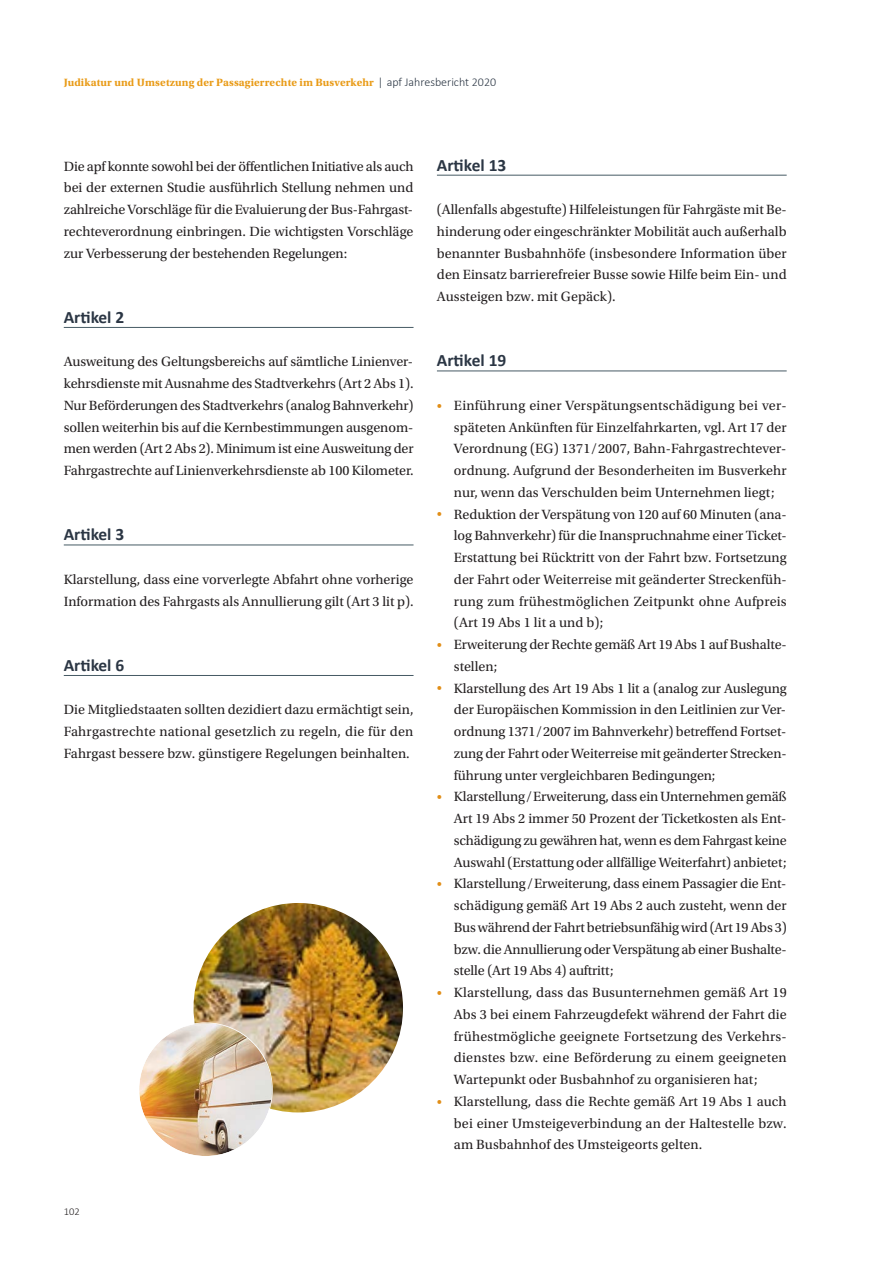
<style>
.page{position:relative;width:893px;height:1263px;background:#fff}
.page>*{position:absolute;margin:0;border:0;box-sizing:border-box;transform-origin:0 0}
.t1{font:700 17.4px "Calibri";color:#2b3644}
.t2{font:14.1px/21.8px "Utopia Std";color:#231f20;text-align:justify}
.t3{font:700 11.1px "Utopia Std";letter-spacing:.01em;color:#e99b17}
.t4{font:300 10.5px "Calibri";color:#231f20}
.s1{font-family:"Calibri";font-weight:300;font-size:12px;color:#2b3644}
.s2{font-size:13.05px;color:#e18e17}
</style>
<div class="page">
<hr style="left:64px;top:327px;width:350px;height:1px;background:#465a64">
<hr style="left:64px;top:545px;width:350px;height:1px;background:#465a64">
<hr style="left:64px;top:675px;width:350px;height:1px;background:#465a64">
<hr style="left:437px;top:175px;width:350px;height:1px;background:#465a64">
<hr style="left:437px;top:371px;width:350px;height:1px;background:#465a64">
<img style="left:194px;top:903px;width:209px;height:209px;border-radius:50%">
<img style="left:139px;top:1023px;width:133px;height:133px;border-radius:50%">
<p class="t3" style="left:64px;top:78px;width:434px">Judikatur und Umsetzung der Passagierrechte im Busverkehr <span class="s1">| apf Jahresbericht 2020</span></p>
<p class="t2" style="left:64px;top:156px;width:351px">Die apf konnte sowohl bei der öffentlichen Initiative als auch bei der externen Studie ausführlich Stellung nehmen und zahlreiche Vorschläge für die Evaluierung der Bus-Fahrgast&shy;rechteverordnung einbringen. Die wichtigsten Vorschläge zur Verbesserung der bestehenden Regelungen:</p>
<p class="t1" style="left:64px;top:310px;width:62px">Artikel 2</p>
<p class="t2" style="left:64px;top:352px;width:351px">Ausweitung des Geltungsbereichs auf sämtliche Linienver&shy;kehrsdienste mit Ausnahme des Stadtverkehrs (Art 2 Abs 1).<br>Nur Beförderungen des Stadtverkehrs (analog Bahnverkehr) sollen weiterhin bis auf die Kernbestimmungen ausgenom&shy;men werden (Art 2 Abs 2). Minimum ist eine Ausweitung der Fahrgastrechte auf Linienverkehrsdienste ab 100 Kilometer.</p>
<p class="t1" style="left:64px;top:527px;width:62px">Artikel 3</p>
<p class="t2" style="left:64px;top:570px;width:351px">Klarstellung, dass eine vorverlegte Abfahrt ohne vorherige<br>Information des Fahrgasts als Annullierung gilt (Art 3 lit p).</p>
<p class="t1" style="left:64px;top:658px;width:62px">Artikel 6</p>
<p class="t2" style="left:64px;top:700px;width:351px">Die Mitgliedstaaten sollten dezidiert dazu ermächtigt sein, Fahrgastrechte national gesetzlich zu regeln, die für den Fahrgast bessere bzw. günstigere Regelungen beinhalten.</p>
<p class="t4" style="left:64px;top:1207px;width:17px">102</p>
<p class="t1" style="left:437px;top:158px;width:71px">Artikel 13</p>
<p class="t2" style="left:437px;top:200px;width:351px">(Allenfalls abgestufte) Hilfeleistungen für Fahrgäste mit Be&shy;hinderung oder eingeschränkter Mobilität auch außerhalb benannter Busbahnhöfe (insbesondere Information über den Einsatz barrierefreier Busse sowie Hilfe beim Ein- und Aussteigen bzw. mit Gepäck).</p>
<p class="t1" style="left:437px;top:353px;width:71px">Artikel 19</p>
<p class="t2" style="left:454px;top:396px;width:334px;text-indent:-17px"><span class="s2">•</span> Einführung einer Verspätungsentschädigung bei ver - späteten Ankünften für Einzelfahrkarten, vgl. Art 17 der Verord nung (EG) 1371/2007, Bahn-Fahrgastrechtever&shy;ordnung. Aufgrund der Besonderheiten im Busverkehr nur, wenn das Verschulden beim Unternehmen liegt;</p>
<p class="t2" style="left:454px;top:504px;width:334px;text-indent:-17px"><span class="s2">•</span> Reduktion der Verspätung von 120 auf 60 Minuten (ana&shy;log Bahnverkehr) für die Inanspruchnahme einer Ticket-Erstattung bei Rücktritt von der Fahrt bzw. Fortsetzung der Fahrt oder Weiterreise mit geänderter Streckenfüh&shy;rung zum frühestmöglichen Zeitpunkt ohne Aufpreis (Art 19 Abs 1 lit a und b);</p>
<p class="t2" style="left:454px;top:635px;width:334px;text-indent:-17px"><span class="s2">•</span> Erweiterung der Rechte gemäß Art 19 Abs 1 auf Bushalte - stellen;</p>
<p class="t2" style="left:454px;top:678px;width:334px;text-indent:-17px"><span class="s2">•</span> Klarstellung des Art 19 Abs 1 lit a (analog zur Auslegung der Europäischen Kommission in den Leitlinien zur Ver&shy;ordnung 1371/2007 im Bahnverkehr) betreffend Fortset&shy;zung der Fahrt oder Weiterreise mit geänderter Strecken&shy;führung unter vergleichbaren Bedingungen;</p>
<p class="t2" style="left:454px;top:787px;width:334px;text-indent:-17px"><span class="s2">•</span> Klarstellung/Erweiterung, dass ein Unternehmen gemäß Art 19 Abs 2 immer 50 Prozent der Ticketkosten als Ent&shy;schädigung zu gewähren hat, wenn es dem Fahrgast keine Auswahl (Erstattung oder allfällige Weiterfahrt) anbietet;</p>
<p class="t2" style="left:454px;top:874px;width:334px;text-indent:-17px"><span class="s2">•</span> Klarstellung/Erweiterung, dass einem Passagier die Ent&shy;schädigung gemäß Art 19 Abs 2 auch zusteht, wenn der Bus während der Fahrt betriebsunfähig wird (Art 19 Abs 3) bzw. die Annullierung oder Verspätung ab einer Bushalte - stelle (Art 19 Abs 4) auftritt;</p>
<p class="t2" style="left:454px;top:983px;width:334px;text-indent:-17px"><span class="s2">•</span> Klarstellung, dass das Busunternehmen gemäß Art 19<br>Abs 3 bei einem Fahrzeugdefekt während der Fahrt die frühestmögliche geeignete Fortsetzung des Verkehrs&shy;dienstes bzw. eine Beförderung zu einem geeigneten Wartepunkt oder Busbahnhof zu organisieren hat;</p>
<p class="t2" style="left:454px;top:1092px;width:334px;text-indent:-17px"><span class="s2">•</span> Klarstellung, dass die Rechte gemäß Art 19 Abs 1 auch bei einer Umsteigeverbindung an der Haltestelle bzw. am Busbahnhof des Umsteigeorts gelten.</p>
</div>
